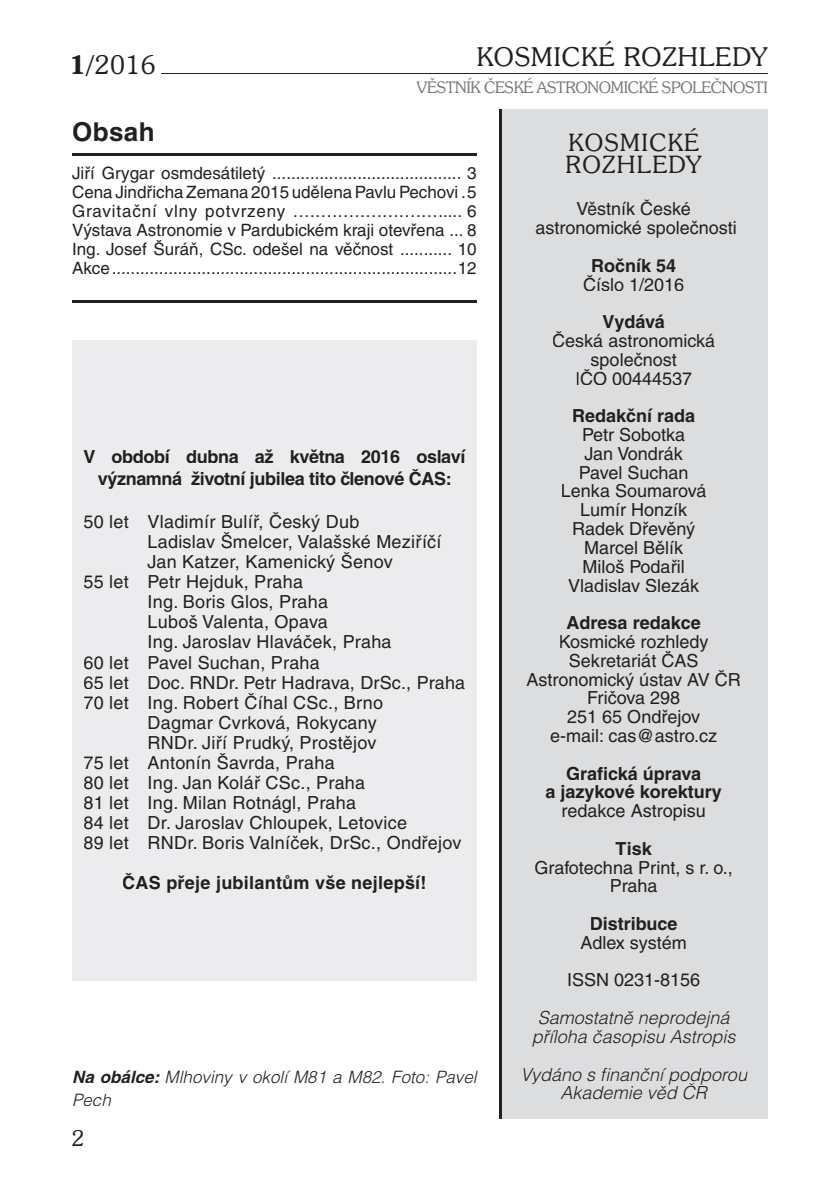
<style>
.page{position:relative;width:840px;height:1191px;background:#fff}
.page>*{position:absolute;margin:0;border:0;box-sizing:border-box;transform-origin:0 0}
.t1{font:300 26px "Souvenir IT Cby BTCE";letter-spacing:.04em;color:#231f20}
.t2{font:700 26px "Helvetica CE";letter-spacing:.015em;color:#231f20}
.t3{font:300 24px/22px "Souvenir IT Cby BTCE";letter-spacing:.06em;color:#231f20}
.t4{font:300 22px "Souvenir IT Cby BTCE";color:#231f20}
.t5{font:18px/18.8px "Helvetica CE";color:#231f20;text-align:center}
.t6{font:700 18px/18.8px "Helvetica CE";color:#231f20;text-align:center}
.t7{font:italic 300 18px/18.8px "Helvetica CE";color:#231f20;text-align:center}
.t8{font:700 18px/23px "Helvetica CE";letter-spacing:-.02em;color:#231f20;text-align:center}
.t9{font:17px/19px "Helvetica CE";color:#231f20;text-align:justify}
.t10{font:italic 300 17px/23px "Helvetica CE";color:#231f20}
.t11{font:300 16px "Souvenir IT Cby BTCE";letter-spacing:-.02em;color:#76787b}
.s1{font-weight:600}
.s2{font-weight:700}
</style>
<div class="page">
<hr style="left:162px;top:73px;width:605px;height:1px;background:#231f20">
<div style="left:499px;top:109px;width:268px;height:1010px;background:#dcdddf"></div>
<hr style="left:602px;top:331px;width:62px;height:1px;background:#231f20">
<hr style="left:591px;top:369px;width:85px;height:1px;background:#231f20">
<hr style="left:569px;top:651px;width:128px;height:1px;background:#231f20">
<hr style="left:560px;top:1083px;width:147px;height:1px;background:#231f20">
<hr style="left:499px;top:109px;width:2px;height:1010px;background:#231f20">
<hr style="left:72px;top:154px;width:404px;height:2px;background:#231f20">
<div style="left:72px;top:340px;width:404px;height:641px;background:#ececee"></div>
<hr style="left:72px;top:300px;width:404px;height:2px;background:#231f20">
<h1 class="t1" style="left:69px;top:48px;width:87px"><span class="s1">1/</span>2016</h1>
<h1 class="t1" style="left:476px;top:39px;width:292px">KOSMICKÉ ROZHLEDY</h1>
<p class="t11" style="left:416px;top:77px;width:352px">VĚSTNÍK ČESKÉ ASTRONOMICKÉ SPOLEČNOSTI</p>
<h1 class="t2" style="left:72px;top:116px;width:84px">Obsah</h1>
<p class="t9" style="left:72px;top:163px;width:406px">Jiří Grygar osmdesátiletý ........................................ 3<br>Cena Jindřicha Zemana 2015 udělena Pavlu Pechovi . 5<br>Gravitační vlny potvrzeny ............................... 6<br>Výstava Astronomie v Pardubickém kraji otevřena ... 8<br>Ing. Josef Šuráň, CSc. odešel na věčnost ........... 10<br>Akce ......................................................................... 12</p>
<p class="t8" style="left:83px;top:444px;width:383px">V období dubna až května 2016 oslaví významná životní jubilea tito členové ČAS:</p>
<p class="t5" style="left:83px;top:512px;width:277px">50 let Vladimír Bulíř, Český Dub</p>
<p class="t5" style="left:147px;top:532px;width:295px">Ladislav Šmelcer, Valašské Meziříčí</p>
<p class="t5" style="left:147px;top:552px;width:246px">Jan Katzer, Kamenický Šenov</p>
<p class="t5" style="left:83px;top:572px;width:221px">55 let Petr Hejduk, Praha</p>
<p class="t5" style="left:147px;top:592px;width:182px">Ing. Boris Glos, Praha</p>
<p class="t5" style="left:147px;top:612px;width:182px">Luboš Valenta, Opava</p>
<p class="t5" style="left:147px;top:632px;width:245px">Ing. Jaroslav Hlaváček, Praha</p>
<p class="t5" style="left:83px;top:652px;width:238px">60 let Pavel Suchan, Praha</p>
<p class="t5" style="left:83px;top:672px;width:383px">65 let Doc. RNDr. Petr Hadrava, DrSc., Praha</p>
<p class="t5" style="left:83px;top:692px;width:301px">70 let Ing. Robert Číhal CSc., Brno</p>
<p class="t5" style="left:147px;top:712px;width:231px">Dagmar Cvrková, Rokycany</p>
<p class="t5" style="left:147px;top:732px;width:230px">RNDr. Jiří Prudký, Prostějov</p>
<p class="t5" style="left:83px;top:752px;width:252px">75 let Antonín Šavrda, Praha</p>
<p class="t5" style="left:83px;top:772px;width:283px">80 let Ing. Jan Kolář CSc., Praha</p>
<p class="t5" style="left:83px;top:792px;width:274px">81 let Ing. Milan Rotnágl, Praha</p>
<p class="t5" style="left:83px;top:812px;width:325px">84 let Dr. Jaroslav Chloupek, Letovice</p>
<p class="t5" style="left:83px;top:832px;width:379px">89 let RNDr. Boris Valníček, DrSc., Ondřejov</p>
<p class="t6" style="left:122px;top:872px;width:306px">ČAS přeje jubilantům vše nejlepší!</p>
<p class="t10" style="left:72px;top:1065px;width:406px"><span class="s2">Na obálce:</span> Mlhoviny v okolí M81 a M82. Foto: Pavel<br>Pech</p>
<p class="t4" style="left:72px;top:1124px;width:14px">2</p>
<h2 class="t3" style="left:565px;top:131px;width:138px">KOSMICKÉ<br>ROZHLEDY</h2>
<p class="t5" style="left:535px;top:200px;width:203px">Věstník České astronomické společnosti</p>
<p class="t6" style="left:590px;top:256px;width:87px">Ročník 54</p>
<p class="t5" style="left:582px;top:275px;width:103px">Číslo 1/2016</p>
<p class="t6" style="left:602px;top:312px;width:64px">Vydává</p>
<p class="t5" style="left:552px;top:331px;width:164px">Česká astronomická společnost<br>IČO 00444537</p>
<p class="t6" style="left:571px;top:406px;width:125px">Redakční rada</p>
<p class="t5" style="left:560px;top:425px;width:147px">Petr Sobotka<br>Jan Vondrák<br>Pavel Suchan<br>Lenka Soumarová<br>Lumír Honzík<br>Radek Dřevěný<br>Marcel Bělík<br>Miloš Podařil<br>Vladislav Slezák</p>
<p class="t6" style="left:566px;top:613px;width:136px">Adresa redakce</p>
<p class="t5" style="left:526px;top:632px;width:216px">Kosmické rozhledy<br>Sekretariát ČAS<br>Astronomický ústav AV ČR<br>Fričova 298<br>251 65 Ondřejov<br>e-mail: cas@astro.cz</p>
<p class="t6" style="left:545px;top:763px;width:178px">Grafická úprava<br>a jazykové korektury</p>
<p class="t5" style="left:561px;top:801px;width:146px">redakce Astropisu</p>
<p class="t6" style="left:615px;top:838px;width:38px">Tisk</p>
<p class="t5" style="left:534px;top:858px;width:199px">Grafotechna Print, s r. o.,<br>Praha</p>
<p class="t6" style="left:589px;top:914px;width:89px">Distribuce</p>
<p class="t5" style="left:566px;top:923px;width:135px;line-height:37.6px">Adlex systém<br>ISSN 0231-8156</p>
<p class="t7" style="left:531px;top:1008px;width:205px">Samostatně neprodejná příloha časopisu Astropis</p>
<p class="t7" style="left:520px;top:1064px;width:228px">Vydáno s finanční podporou<br>Akademie věd ČR</p>
</div>
